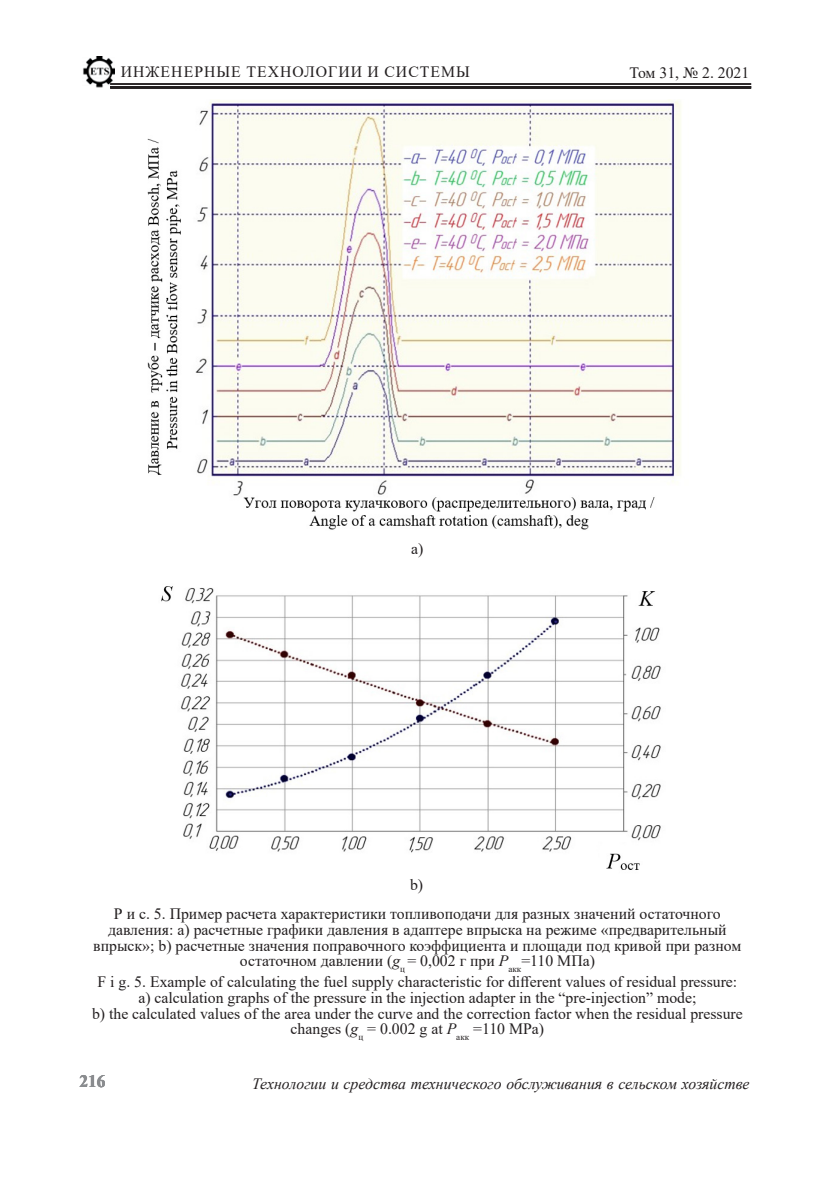
<style>
.page{position:relative;width:839px;height:1191px;background:#fff}
.page>*{position:absolute;margin:0;border:0;box-sizing:border-box;transform-origin:0 0}
.t1{font:700 17.5px "Times New Roman";color:#8a8c8f}
.t2{font:15.75px/15.8px "Times New Roman";color:#231f20;text-align:center}
.t3{font:italic 15.75px "Times New Roman";color:#231f20}
.t4{font:15.75px "Times New Roman";letter-spacing:.065em;color:#231f20}
.s1{font-style:italic}
</style>
<div class="page">
<img style="left:83px;top:56px;width:32px;height:32px">
<hr style="left:110px;top:84px;width:641px;height:1px;background:#231f20">
<hr style="left:110px;top:86px;width:641px;height:3px;background:#231f20">
<img style="left:147px;top:99px;width:534px;height:431px">
<img style="left:161px;top:586px;width:500px;height:284px">
<p class="t4" style="left:121px;top:60px;width:351px">ИНЖЕНЕРНЫЕ ТЕХНОЛОГИИ И СИСТЕМЫ</p>
<p class="t2" style="left:629px;top:64px;width:121px">Том 31, № 2. 2021</p>
<p class="t2" style="left:411px;top:540px;width:14px">a)</p>
<p class="t2" style="left:410px;top:876px;width:15px">b)</p>
<p class="t2" style="left:93px;top:905px;width:649px">Р и с. 5. Пример расчета характеристики топливоподачи для разных значений остаточного давления: a) расчетные графики давления в адаптере впрыска на режиме «предварительный впрыск»; b) расчетные значения поправочного коэффициента и площади под кривой при разном остаточном давлении (<span class="s1">g</span><sub>ц</sub> = 0,002 г при <span class="s1">P</span><sub>акк</sub>=110 МПа)</p>
<p class="t2" style="left:92px;top:973px;width:652px">F i g. 5. Example of calculating the fuel supply characteristic for different values of residual pressure: a) calculation graphs of the pressure in the injection adapter in the “pre-injection” mode;<br>b) the calculated values of the area under the curve and the correction factor when the residual pressure changes (<span class="s1">g</span><sub>ц</sub> = 0.002 g at <span class="s1">P</span><sub>акк</sub> =110 MPa)</p>
<p class="t1" style="left:79px;top:1068px;width:28px">216</p>
<p class="t3" style="left:252px;top:1072px;width:499px">Технологии и средства технического обслуживания в сельском хозяйстве</p>
</div>
